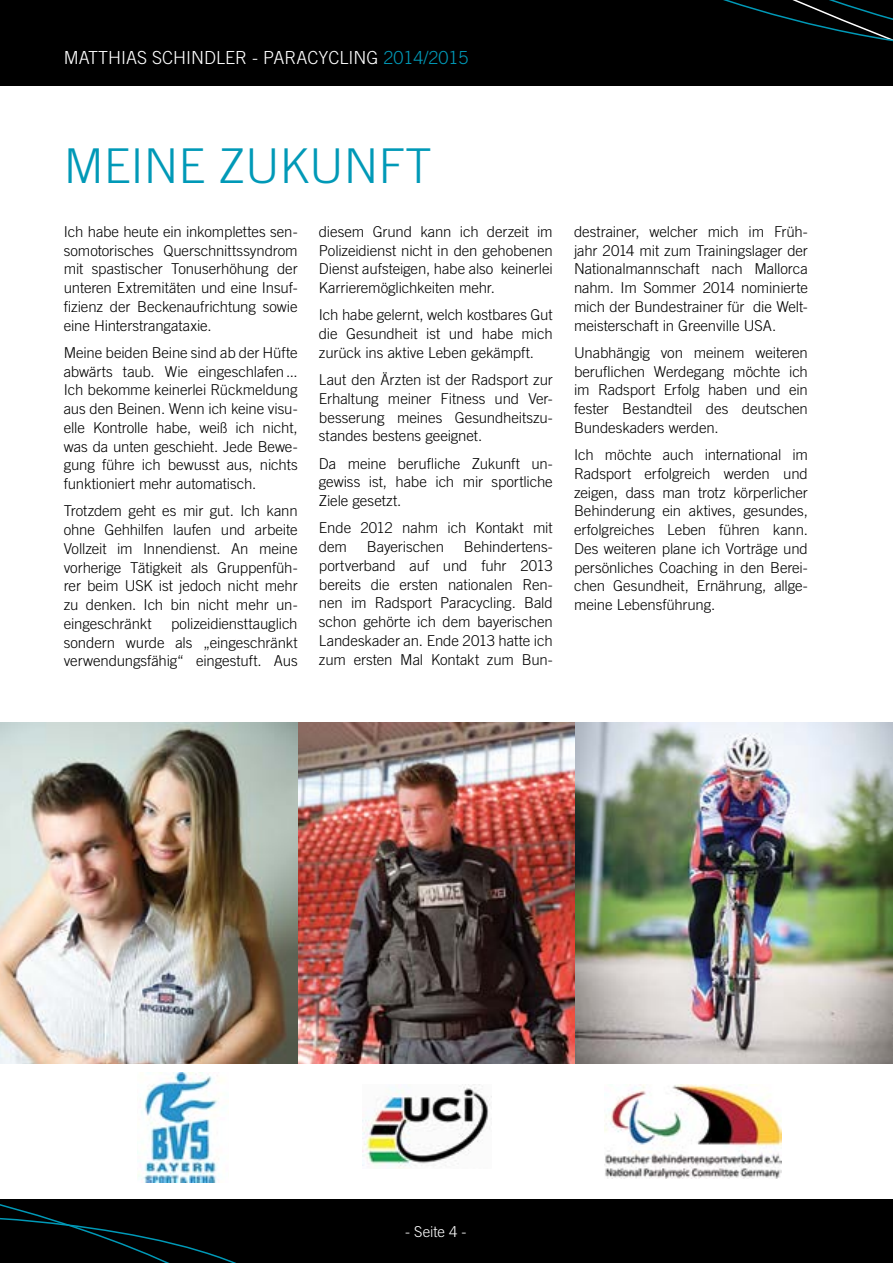
<style>
.page{position:relative;width:893px;height:1263px;background:#fff}
.page>*{position:absolute;margin:0;border:0;box-sizing:border-box;transform-origin:0 0}
.t1{font:300 48px "Trade Gothic LT Std";color:#0099b7}
.t2{font:300 18px "Trade Gothic LT Std";color:#fff}
.t3{font:300 15px/18.8px "Trade Gothic LT Std";letter-spacing:-.01em;color:#000;text-align:justify}
.t4{font:300 15px "Trade Gothic LT Std";letter-spacing:-.005em;color:#fff}
.s1{color:#0099b7}
</style>
<div class="page">
<div style="left:0;top:1199px;width:893px;height:64px;background:#000"></div>
<div style="left:0;top:0;width:893px;height:85px;background:#000"></div>
<img style="left:363px;top:1084px;width:127px;height:84px">
<img style="left:604px;top:1084px;width:177px;height:94px">
<img style="left:137px;top:1072px;width:85px;height:111px">
<svg style="left:687px;top:0;width:206px;height:86px"></svg>
<svg style="left:0;top:1204px;width:236px;height:59px"></svg>
<img style="left:574px;top:723px;width:319px;height:340px">
<img style="left:0;top:723px;width:574px;height:340px">
<p class="t2" style="left:64px;top:47px;width:406px">MATTHIAS SCHINDLER - PARACYCLING <span class="s1">2014/2015</span></p>
<h1 class="t1" style="left:64px;top:138px;width:370px">MEINE ZUKUNFT</h1>
<p class="t3" style="left:64px;top:222px;width:235px">Ich habe heute ein inkomplettes sen&shy;somotorisches Querschnittssyndrom mit spastischer Tonuserhöhung der unteren Extremitäten und eine Insuf&shy;fizienz der Beckenaufrichtung sowie eine Hinterstrangataxie.</p>
<p class="t3" style="left:64px;top:343px;width:235px">Meine beiden Beine sind ab der Hüfte abwärts taub. Wie eingeschlafen...<br>Ich bekomme keinerlei Rückmeldung aus den Beinen. Wenn ich keine visu&shy;elle Kontrolle habe, weiß ich nicht, was da unten geschieht. Jede Bewe&shy;gung führe ich bewusst aus, nichts funktioniert mehr automatisch.</p>
<p class="t3" style="left:64px;top:502px;width:235px">Trotzdem geht es mir gut. Ich kann ohne Gehhilfen laufen und arbeite Vollzeit im Innendienst. An meine vorherige Tätigkeit als Gruppenfüh&shy;rer beim USK ist jedoch nicht mehr zu denken. Ich bin nicht mehr un&shy;eingeschränkt</p>
<p class="t3" style="left:64px;top:614px;width:235px;text-indent:107px">polizeidiensttauglich sondern wurde als „eingeschränkt verwendungsfähig“ eingestuft. Aus</p>
<p class="t3" style="left:319px;top:222px;width:235px">diesem Grund kann ich derzeit im Polizeidienst nicht in den gehobenen Dienst aufsteigen, habe also keinerlei Karrieremöglichkeiten mehr.</p>
<p class="t3" style="left:319px;top:305px;width:235px">Ich habe gelernt, welch kostbares Gut die Gesundheit ist und habe mich zurück ins aktive Leben gekämpft.</p>
<p class="t3" style="left:319px;top:370px;width:235px">Laut den Ärzten ist der Radsport zur Erhaltung meiner Fitness und Ver&shy;besserung meines Gesundheitszu&shy;standes bestens geeignet.</p>
<p class="t3" style="left:319px;top:454px;width:235px">Da meine berufliche Zukunft un&shy;gewiss ist, habe ich mir sportliche Ziele gesetzt.</p>
<p class="t3" style="left:319px;top:518px;width:235px">Ende 2012 nahm ich Kontakt mit dem</p>
<p class="t3" style="left:319px;top:537px;width:235px;text-indent:145px">Behindertens&shy;portverband auf und fuhr 2013 bereits die ersten nationalen Ren&shy;nen im Radsport Paracycling. Bald schon gehörte ich dem bayerischen Landeskader an. Ende 2013 hatte ich zum ersten Mal Kontakt zum Bun-</p>
<p class="t3" style="left:367px;top:537px;width:79px">Bayerischen</p>
<p class="t3" style="left:574px;top:222px;width:235px">destrainer, welcher mich im Früh&shy;jahr 2014 mit zum Trainingslager der Nationalmannschaft nach Mallorca nahm. Im Sommer 2014 nominierte mich der Bundestrainer für die Welt&shy;meisterschaft in Greenville USA.</p>
<p class="t3" style="left:574px;top:343px;width:235px">Unabhängig von meinem weiteren beruflichen Werdegang möchte ich im Radsport Erfolg haben und ein fester Bestandteil des deutschen Bundeskaders werden.</p>
<p class="t3" style="left:574px;top:445px;width:235px">Ich möchte auch international im Radsport erfolgreich werden und zeigen, dass man trotz körperlicher Behinderung ein aktives, gesundes, erfolgreiches Leben führen kann.<br>Des weiteren plane ich Vorträge und persönliches Coaching in den Berei&shy;chen Gesundheit, Ernährung, allge&shy;meine Lebensführung.</p>
<p class="t4" style="left:405px;top:1222px;width:63px">- Seite 4 -</p>
</div>
